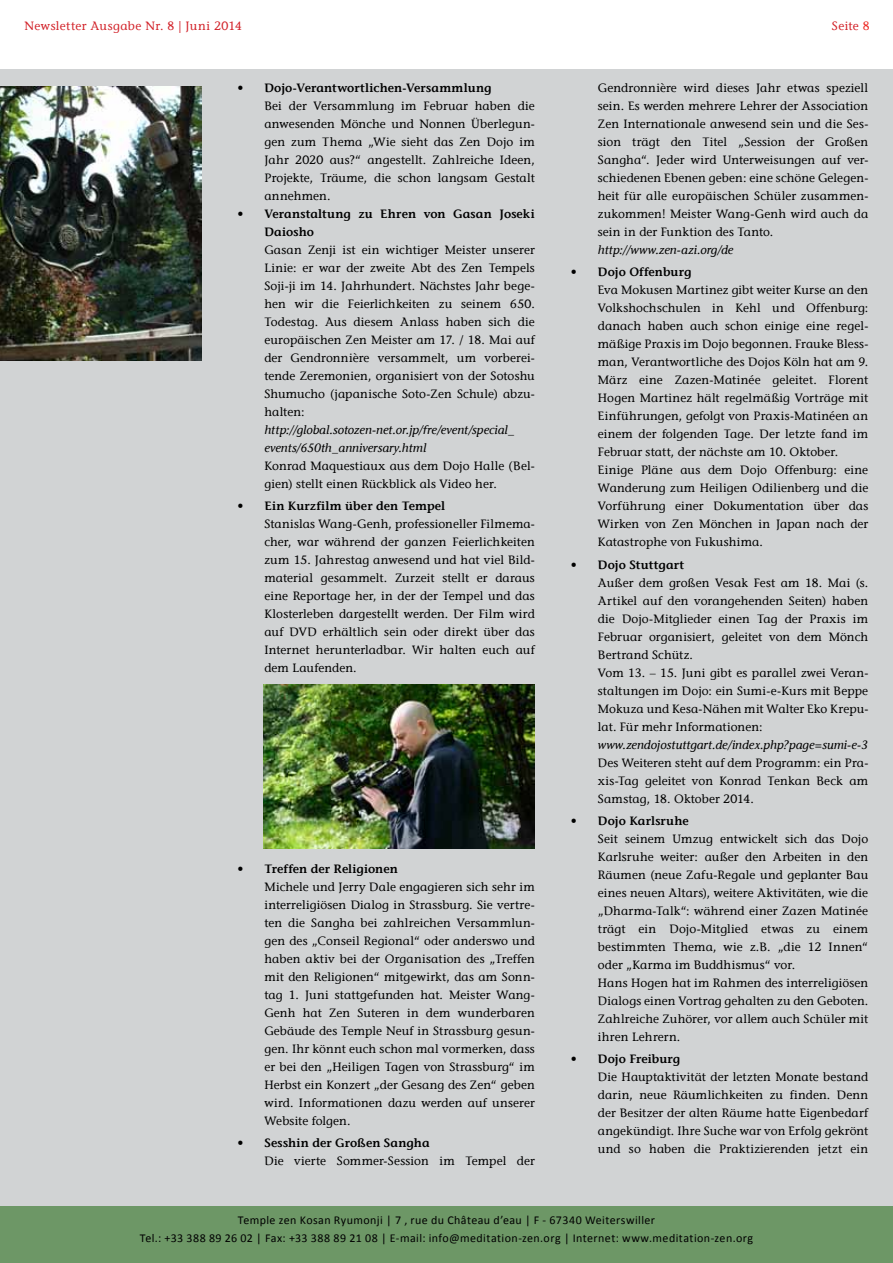
<style>
.page{position:relative;width:893px;height:1263px;background:#fff}
.page>*{position:absolute;margin:0;border:0;box-sizing:border-box;transform-origin:0 0}
.t1{font:12px/18px "Stone Informal LT";letter-spacing:.005em;color:#000;text-align:justify}
.t2{font:600 12px/18px "Stone Informal LT";letter-spacing:.005em;color:#000}
.t3{font:12px/18px "Calibri";letter-spacing:.035em;color:#000;text-align:center}
.t4{font:italic 12px/18px "Stone Informal LT";letter-spacing:.005em;color:#000}
.t5{font:12px "Stone Informal LT";letter-spacing:.03em;color:#d2232a}
.s1{color:#ee2d27}
</style>
<div class="page">
<div style="left:0;top:1203px;width:893px;height:60px;background:#6d9766"></div>
<div style="left:0;top:70px;width:893px;height:1136px;background:#d1d3d4"></div>
<img style="left:264px;top:684px;width:271px;height:164px">
<img style="left:0;top:86px;width:201px;height:274px">
<p class="t5" style="left:25px;top:19px;width:219px">Newsletter Ausgabe Nr. 8 | Juni 2014</p>
<p class="t2" style="left:237px;top:79px;width:255px">• Dojo-Verantwortlichen-Versammlung</p>
<p class="t1" style="left:264px;top:97px;width:272px">Bei der Versammlung im Februar haben die anwesenden Mönche und Nonnen Überlegun&shy;gen zum Thema „Wie sieht das Zen Dojo im Jahr 2020 aus?“ angestellt. Zahlreiche Ideen, Projekte, Träume, die schon langsam Gestalt annehmen.</p>
<p class="t2" style="left:264px;top:205px;width:272px;text-indent:-27px">• Veranstaltung zu Ehren von Gasan Joseki<br>Daiosho</p>
<p class="t1" style="left:264px;top:241px;width:272px">Gasan Zenji ist ein wichtiger Meister unserer Linie: er war der zweite Abt des Zen Tempels Soji-ji im 14. Jahrhundert. Nächstes Jahr bege&shy;hen wir die Feierlichkeiten zu seinem 650.<br>Todestag. Aus diesem Anlass haben sich die europäischen Zen Meister am 17. / 18. Mai auf der Gendronnière versammelt, um vorberei&shy;tende Zeremonien, organisiert von der Sotoshu Shumucho (japanische Soto-Zen Schule) abzu&shy;halten:</p>
<p class="t4" style="left:264px;top:421px;width:251px">http://global.sotozen-net.or.jp/fre/event/special_ events/650th_anniversary.html</p>
<p class="t1" style="left:264px;top:457px;width:272px">Konrad Maquestiaux aus dem Dojo Halle (Bel&shy;gien) stellt einen Rückblick als Video her.</p>
<p class="t2" style="left:237px;top:497px;width:209px">• Ein Kurzfilm über den Tempel</p>
<p class="t1" style="left:264px;top:515px;width:272px">Stanislas Wang-Genh, professioneller Filmema&shy;cher, war während der ganzen Feierlichkeiten zum 15. Jahrestag anwesend und hat viel Bild&shy;material gesammelt. Zurzeit stellt er daraus eine Reportage her, in der der Tempel und das Klosterleben dargestellt werden. Der Film wird auf DVD erhältlich sein oder direkt über das Internet herunterladbar. Wir halten euch auf dem Laufenden.</p>
<p class="t2" style="left:237px;top:860px;width:162px">• Treffen der Religionen</p>
<p class="t1" style="left:264px;top:878px;width:272px">Michele und Jerry Dale engagieren sich sehr im interreligiösen Dialog in Strassburg. Sie vertre&shy;ten die Sangha bei zahlreichen Versammlun&shy;gen des „Conseil Regional“ oder anderswo und haben aktiv bei der Organisation des „Treffen mit den Religionen“ mitgewirkt, das am Sonn&shy;tag 1. Juni stattgefunden hat. Meister Wang-Genh hat Zen Suteren in dem wunderbaren Gebäude des Temple Neuf in Strassburg gesun&shy;gen. Ihr könnt euch schon mal vormerken, dass er bei den „Heiligen Tagen von Strassburg“ im Herbst ein Konzert „der Gesang des Zen“ geben wird. Informationen dazu werden auf unserer Website folgen.</p>
<p class="t2" style="left:237px;top:1134px;width:194px">• Sesshin der Großen Sangha</p>
<p class="t1" style="left:264px;top:1152px;width:272px">Die vierte Sommer-Session im Tempel der</p>
<p class="t5" style="left:832px;top:19px;width:39px">Seite <span class="s1">8</span></p>
<p class="t1" style="left:598px;top:79px;width:272px">Gendronnière wird dieses Jahr etwas speziell sein. Es werden mehrere Lehrer der Association Zen Internationale anwesend sein und die Ses&shy;sion trägt den Titel „Session der Großen Sangha“. Jeder wird Unterweisungen auf ver&shy;schiedenen Ebenen geben: eine schöne Gelegen&shy;heit für alle europäischen Schüler zusammen&shy;zukommen! Meister Wang-Genh wird auch da sein in der Funktion des Tanto.</p>
<p class="t4" style="left:598px;top:241px;width:137px">http://www.zen-azi.org/de</p>
<p class="t2" style="left:571px;top:263px;width:122px">• Dojo Offenburg</p>
<p class="t1" style="left:598px;top:281px;width:272px;text-align:left">Eva Mokusen Martinez gibt weiter Kurse an den Volkshochschulen in Kehl und Offenburg: danach haben auch schon einige eine regel&shy;mäßige Praxis im Dojo begonnen. Frauke Bless&shy;man, Verantwortliche des Dojos Köln hat am 9.<br>März eine Zazen-Matinée geleitet. Florent Hogen Martinez hält regelmäßig Vorträge mit Einführungen, gefolgt von Praxis-Matinéen an einem der folgenden Tage. Der letzte fand im Februar statt, der nächste am 10. Oktober.<br>Einige Pläne aus dem Dojo Offenburg: eine Wanderung zum Heiligen Odilienberg und die Vorführung einer Dokumentation über das Wirken von Zen Mönchen in Japan nach der Katastrophe von Fukushima.</p>
<p class="t2" style="left:571px;top:555px;width:115px">• Dojo Stuttgart</p>
<p class="t1" style="left:598px;top:573px;width:272px;text-align:left">Außer dem großen Vesak Fest am 18. Mai (s.<br>Artikel auf den vorangehenden Seiten) haben die Dojo-Mitglieder einen Tag der Praxis im Februar organisiert, geleitet von dem Mönch Bertrand Schütz.<br>Vom 13. – 15. Juni gibt es parallel zwei Veran&shy;staltungen im Dojo: ein Sumi-e-Kurs mit Beppe Mokuza und Kesa-Nähen mit Walter Eko Krepu&shy;lat. Für mehr Informationen:</p>
<p class="t4" style="left:598px;top:736px;width:272px">www.zendojostuttgart.de/index.php?page=sumi-e-3</p>
<p class="t1" style="left:598px;top:753px;width:272px">Des Weiteren steht auf dem Programm: ein Pra&shy;xis-Tag geleitet von Konrad Tenkan Beck am Samstag, 18. Oktober 2014.</p>
<p class="t2" style="left:571px;top:812px;width:120px">• Dojo Karlsruhe</p>
<p class="t1" style="left:598px;top:830px;width:272px;text-align:left">Seit seinem Umzug entwickelt sich das Dojo Karlsruhe weiter: außer den Arbeiten in den Räumen (neue Zafu-Regale und geplanter Bau eines neuen Altars), weitere Aktivitäten, wie die „Dharma-Talk“: während einer Zazen Matinée trägt ein Dojo-Mitglied etwas zu einem bestimmten Thema, wie z.B. „die 12 Innen“ oder „Karma im Buddhismus“ vor.<br>Hans Hogen hat im Rahmen des interreligiösen Dialogs einen Vortrag gehalten zu den Geboten.<br>Zahlreiche Zuhörer, vor allem auch Schüler mit ihren Lehrern.</p>
<p class="t2" style="left:571px;top:1050px;width:111px">• Dojo Freiburg</p>
<p class="t1" style="left:598px;top:1068px;width:272px">Die Hauptaktivität der letzten Monate bestand darin, neue Räumlichkeiten zu finden. Denn der Besitzer der alten Räume hatte Eigenbedarf angekündigt. Ihre Suche war von Erfolg gekrönt und so haben die Praktizierenden jetzt ein</p>
<p class="t3" style="left:140px;top:1211px;width:615px">Temple zen Kosan Ryumonji | 7 , rue du Château d’eau | F - 67340 Weiterswiller<br>Tel.: +33 388 89 26 02 | Fax: +33 388 89 21 08 | E-mail: info@meditation-zen.org | Internet: www.meditation-zen.org</p>
</div>
